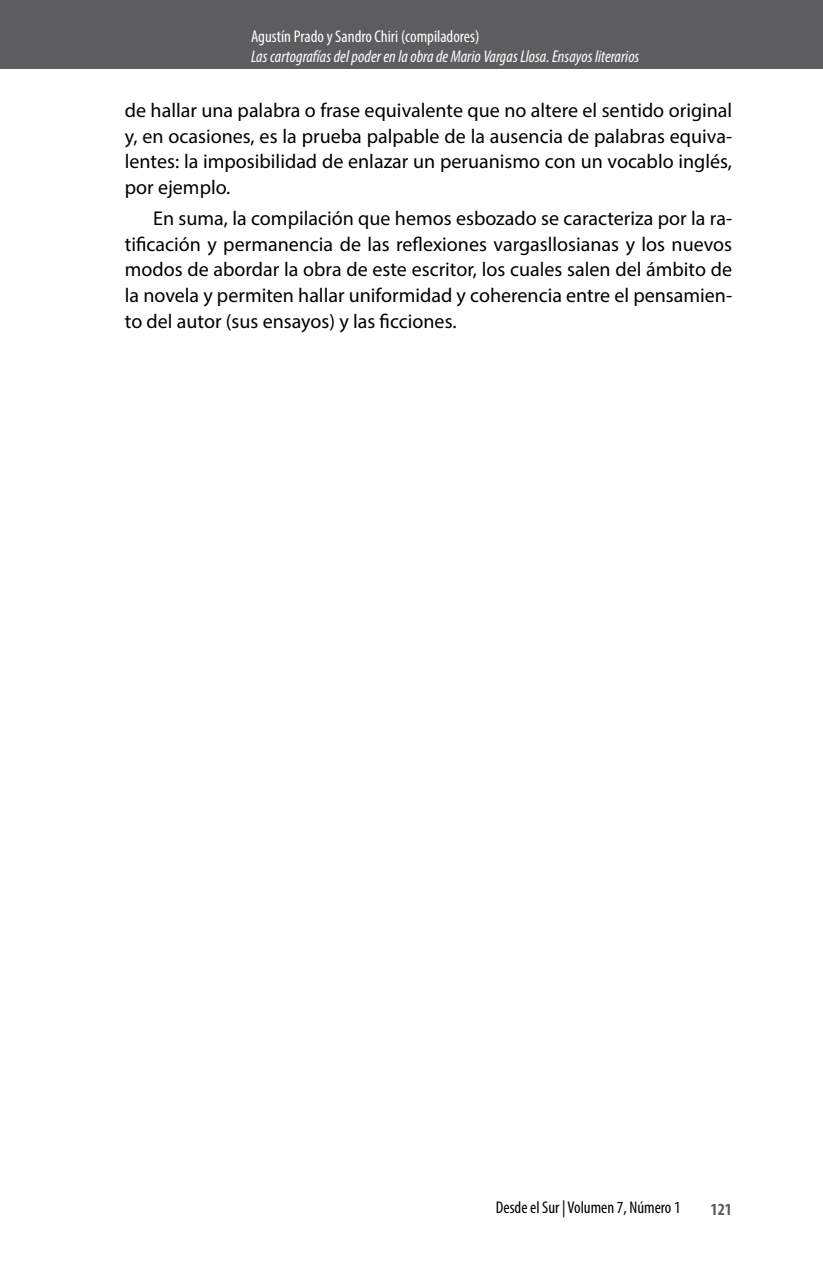
<style>
.page{position:relative;width:823px;height:1265px;background:#fff}
.page>*{position:absolute;margin:0;border:0;box-sizing:border-box;transform-origin:0 0}
.PARRAFOS{font:20px/25.6px "Myriad Pro";color:#000;text-align:justify}
.PARRAFOS-2{font:italic condensed 17px/20px "Myriad Pro";color:#fff}
.t1{font:condensed 17px "Myriad Pro";color:#000}
.t2{font:700 condensed 17px "Myriad Pro";color:#5d5d60}
.s1{font-style:normal}
</style>
<div class="page">
<div style="left:0;top:0;width:822px;height:68px;background:#5d5d60"></div>
<p class="PARRAFOS-2" style="left:251px;top:26px;width:389px"><span class="s1">Agustín Prado y Sandro Chiri (compiladores)<br></span>Las cartografías del poder en la obra de Mario Vargas Llosa. Ensayos literarios</p>
<p class="PARRAFOS" style="left:125px;top:97px;width:608px">de hallar una palabra o frase equivalente que no altere el sentido original y, en ocasiones, es la prueba palpable de la ausencia de palabras equiva&shy;lentes: la imposibilidad de enlazar un peruanismo con un vocablo inglés, por ejemplo.</p>
<p class="PARRAFOS" style="left:125px;top:205px;width:608px;text-indent:28px">En suma, la compilación que hemos esbozado se caracteriza por la ra&shy;tificación y permanencia de las reflexiones vargasllosianas y los nuevos modos de abordar la obra de este escritor, los cuales salen del ámbito de la novela y permiten hallar uniformidad y coherencia entre el pensamien&shy;to del autor (sus ensayos) y las ficciones.</p>
<p class="t1" style="left:495px;top:1196px;width:186px">Desde el Sur | Volumen 7, Número 1</p>
<p class="t2" style="left:710px;top:1198px;width:23px">121</p>
</div>
